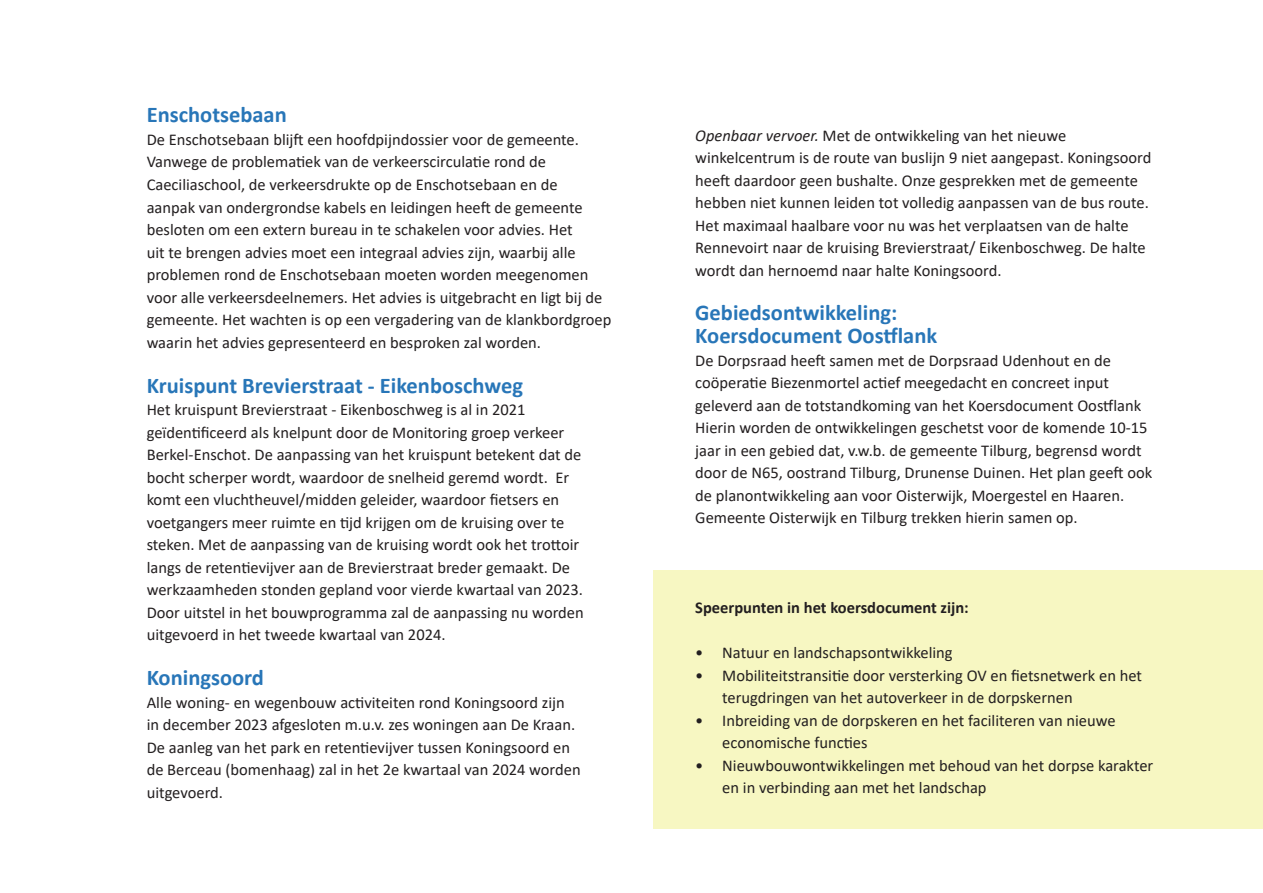
<style>
.page{position:relative;width:1263px;height:893px;background:#fff}
.page>*{position:absolute;margin:0;border:0;box-sizing:border-box;transform-origin:0 0}
.t1{font:700 22.5px/22.5px "Calibri";color:#2876b8}
.t2{font:16.5px/22.5px "Calibri";color:#231f20}
.t3{font:700 16.5px "Calibri";color:#231f20}
.s1{font-style:italic}
</style>
<div class="page">
<div style="left:653px;top:570px;width:610px;height:259px;background:#f7f7c2"></div>
<h1 class="t1" style="left:147px;top:103px;width:142px">Enschotsebaan</h1>
<p class="t2" style="left:147px;top:128px;width:466px">De Enschotsebaan blijft een hoofdpijndossier voor de gemeente.<br>Vanwege de problematiek van de verkeerscirculatie rond de Caeciliaschool, de verkeersdrukte op de Enschotsebaan en de<br>aanpak van ondergrondse kabels en leidingen heeft de gemeente besloten om een extern bureau in te schakelen voor advies. Het<br>uit te brengen advies moet een integraal advies zijn, waarbij alle problemen rond de Enschotsebaan moeten worden meegenomen voor alle verkeersdeelnemers. Het advies is uitgebracht en ligt bij de gemeente. Het wachten is op een vergadering van de klankbordgroep waarin het advies gepresenteerd en besproken zal worden.</p>
<h1 class="t1" style="left:147px;top:373px;width:378px">Kruispunt Brevierstraat - Eikenboschweg</h1>
<p class="t2" style="left:147px;top:398px;width:439px">Het kruispunt Brevierstraat - Eikenboschweg is al in 2021 geïdentificeerd als knelpunt door de Monitoring groep verkeer Berkel-Enschot. De aanpassing van het kruispunt betekent dat de bocht scherper wordt, waardoor de snelheid geremd wordt. Er komt een vluchtheuvel/midden geleider, waardoor fietsers en voetgangers meer ruimte en tijd krijgen om de kruising over te steken. Met de aanpassing van de kruising wordt ook het trottoir langs de retentievijver aan de Brevierstraat breder gemaakt. De werkzaamheden stonden gepland voor vierde kwartaal van 2023.<br>Door uitstel in het bouwprogramma zal de aanpassing nu worden uitgevoerd in het tweede kwartaal van 2024.</p>
<h1 class="t1" style="left:147px;top:666px;width:119px">Koningsoord</h1>
<p class="t2" style="left:147px;top:690px;width:435px">Alle woning- en wegenbouw activiteiten rond Koningsoord zijn in december 2023 afgesloten m.u.v. zes woningen aan De Kraan.<br>De aanleg van het park en retentievijver tussen Koningsoord en de Berceau (bomenhaag) zal in het 2e kwartaal van 2024 worden uitgevoerd.</p>
<p class="t2" style="left:695px;top:123px;width:458px"><span class="s1">Openbaar vervoer.</span> Met de ontwikkeling van het nieuwe winkelcentrum is de route van buslijn 9 niet aangepast. Koningsoord heeft daardoor geen bushalte. Onze gesprekken met de gemeente hebben niet kunnen leiden tot volledig aanpassen van de bus route.<br>Het maximaal haalbare voor nu was het verplaatsen van de halte Rennevoirt naar de kruising Brevierstraat/ Eikenboschweg. De halte wordt dan hernoemd naar halte Koningsoord.</p>
<h1 class="t1" style="left:695px;top:301px;width:243px">Gebiedsontwikkeling:<br>Koersdocument Oostflank</h1>
<p class="t2" style="left:695px;top:348px;width:458px">De Dorpsraad heeft samen met de Dorpsraad Udenhout en de coöperatie Biezenmortel actief meegedacht en concreet input geleverd aan de totstandkoming van het Koersdocument Oostflank Hierin worden de ontwikkelingen geschetst voor de komende 10-15 jaar in een gebied dat, v.w.b. de gemeente Tilburg, begrensd wordt door de N65, oostrand Tilburg, Drunense Duinen. Het plan geeft ook de planontwikkeling aan voor Oisterwijk, Moergestel en Haaren.<br>Gemeente Oisterwijk en Tilburg trekken hierin samen op.</p>
<p class="t3" style="left:695px;top:596px;width:275px">Speerpunten in het koersdocument zijn:</p>
<p class="t2" style="left:695px;top:641px;width:259px">• Natuur en landschapsontwikkeling</p>
<p class="t2" style="left:722px;top:663px;width:421px;text-indent:-27px">• Mobiliteitstransitie door versterking OV en fietsnetwerk en het terugdringen van het autoverkeer in de dorpskernen</p>
<p class="t2" style="left:722px;top:708px;width:395px;text-indent:-27px">• Inbreiding van de dorpskeren en het faciliteren van nieuwe economische functies</p>
<p class="t2" style="left:722px;top:753px;width:433px;text-indent:-27px">• Nieuwbouwontwikkelingen met behoud van het dorpse karakter en in verbinding aan met het landschap</p>
</div>
